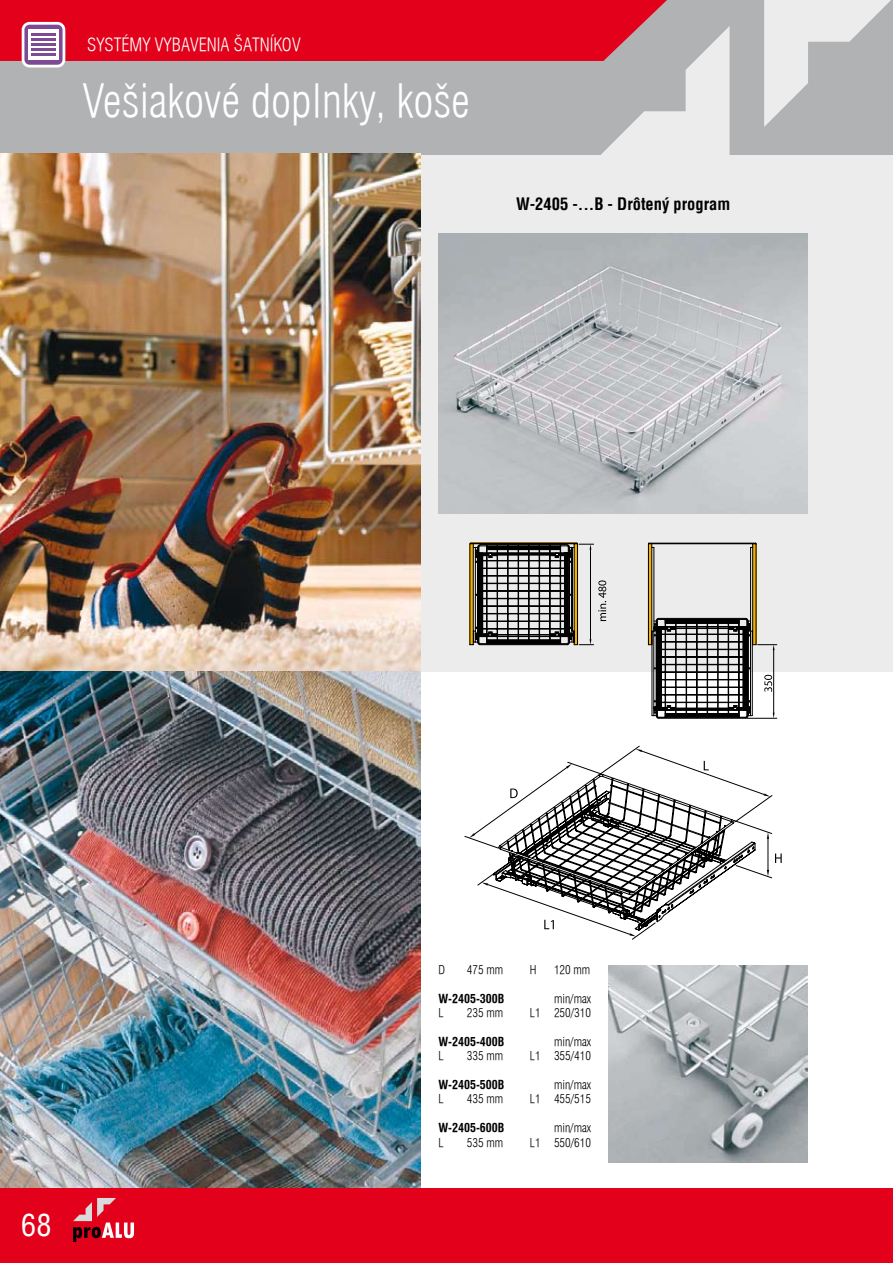
<style>
.page{position:relative;width:893px;height:1263px;background:#fff}
.page>*{position:absolute;margin:0;border:0;box-sizing:border-box;transform-origin:0 0}
.t1{font:45px "Swiss 721 Lt Cn AT";color:#fff}
.t2{font:30px "Switzerland Condensed CE";color:#fff}
.t3{font:18px "Swiss 721 Lt Cn AT";color:#fff}
.t4{font:700 16.5px "Switzerland Condensed";color:#000}
.t5{font:12px "Swiss 721 Lt Cn AT";color:#000}
.t6{font:12px "Swiss 721 Cn AT Bold";color:#000}
</style>
<div class="page">
<div style="left:0;top:1188px;width:893px;height:75px;background:#e2001a"></div>
<div style="left:0;top:0;width:893px;height:155px;background:#b1b2b4"></div>
<svg style="left:73px;top:1198px;width:61px;height:44px"></svg>
<svg style="left:764px;top:0;width:127px;height:127px"></svg>
<hr style="left:892px;top:0;width:1px;height:155px;background:#e2001a">
<div style="left:0;top:155px;width:893px;height:517px;background:#ececed"></div>
<img style="left:438px;top:234px;width:370px;height:280px">
<img style="left:608px;top:965px;width:200px;height:197px">
<hr style="left:747px;top:718px;width:30px;height:1px;background:#000">
<svg style="left:469px;top:543px;width:308px;height:175px"></svg>
<svg style="left:464px;top:746px;width:318px;height:194px"></svg>
<img style="left:0;top:155px;width:420px;height:1033px">
<svg style="left:0;top:0;width:729px;height:155px"></svg>
<div style="left:24px;top:25px;width:39px;height:40px;background:#7e4a94;border-radius:5px"></div>
<svg style="left:28px;top:29px;width:31px;height:31px"></svg>
<hr style="left:31px;top:33px;width:25px;height:2px;background:#7e4a94">
<hr style="left:31px;top:38px;width:25px;height:2px;background:#7e4a94">
<hr style="left:31px;top:43px;width:25px;height:3px;background:#7e4a94">
<hr style="left:31px;top:49px;width:25px;height:2px;background:#7e4a94">
<hr style="left:31px;top:54px;width:25px;height:2px;background:#7e4a94">
<h3 class="t3" style="left:87px;top:34px;width:213px">systémy vybavenia šatníkov</h3>
<h1 class="t1" style="left:83px;top:75px;width:389px">Vešiakové doplnky, koše</h1>
<h3 class="t4" style="left:516px;top:195px;width:216px">W-2405 -...B - Drôtený program</h3>
<h2 class="t2" style="left:21px;top:1207px;width:15px">68</h2>
<p class="t5" style="left:438px;top:962px;width:4px">D</p>
<p class="t5" style="left:467px;top:962px;width:49px">475 mm H</p>
<p class="t5" style="left:554px;top:962px;width:38px">120 mm</p>
<p class="t6" style="left:438px;top:991px;width:68px">W-2405-300B</p>
<p class="t5" style="left:554px;top:991px;width:39px">min/max</p>
<p class="t5" style="left:438px;top:1005px;width:4px">L</p>
<p class="t5" style="left:467px;top:1005px;width:54px">235 mm L</p>
<p class="t5" style="left:535px;top:1005px;width:57px">1 250/310</p>
<p class="t6" style="left:438px;top:1034px;width:68px">W-2405-400B</p>
<p class="t5" style="left:554px;top:1034px;width:39px">min/max</p>
<p class="t5" style="left:438px;top:1049px;width:4px">L</p>
<p class="t5" style="left:467px;top:1049px;width:54px">335 mm L</p>
<p class="t5" style="left:535px;top:1049px;width:57px">1 355/410</p>
<p class="t6" style="left:438px;top:1077px;width:68px">W-2405-500B</p>
<p class="t5" style="left:554px;top:1077px;width:39px">min/max</p>
<p class="t5" style="left:438px;top:1092px;width:4px">L</p>
<p class="t5" style="left:467px;top:1092px;width:54px">435 mm L</p>
<p class="t5" style="left:535px;top:1092px;width:57px">1 455/515</p>
<p class="t6" style="left:438px;top:1120px;width:68px">W-2405-600B</p>
<p class="t5" style="left:554px;top:1121px;width:39px">min/max</p>
<p class="t5" style="left:438px;top:1135px;width:4px">L</p>
<p class="t5" style="left:467px;top:1135px;width:54px">535 mm L</p>
<p class="t5" style="left:535px;top:1135px;width:57px">1 550/610</p>
</div>
